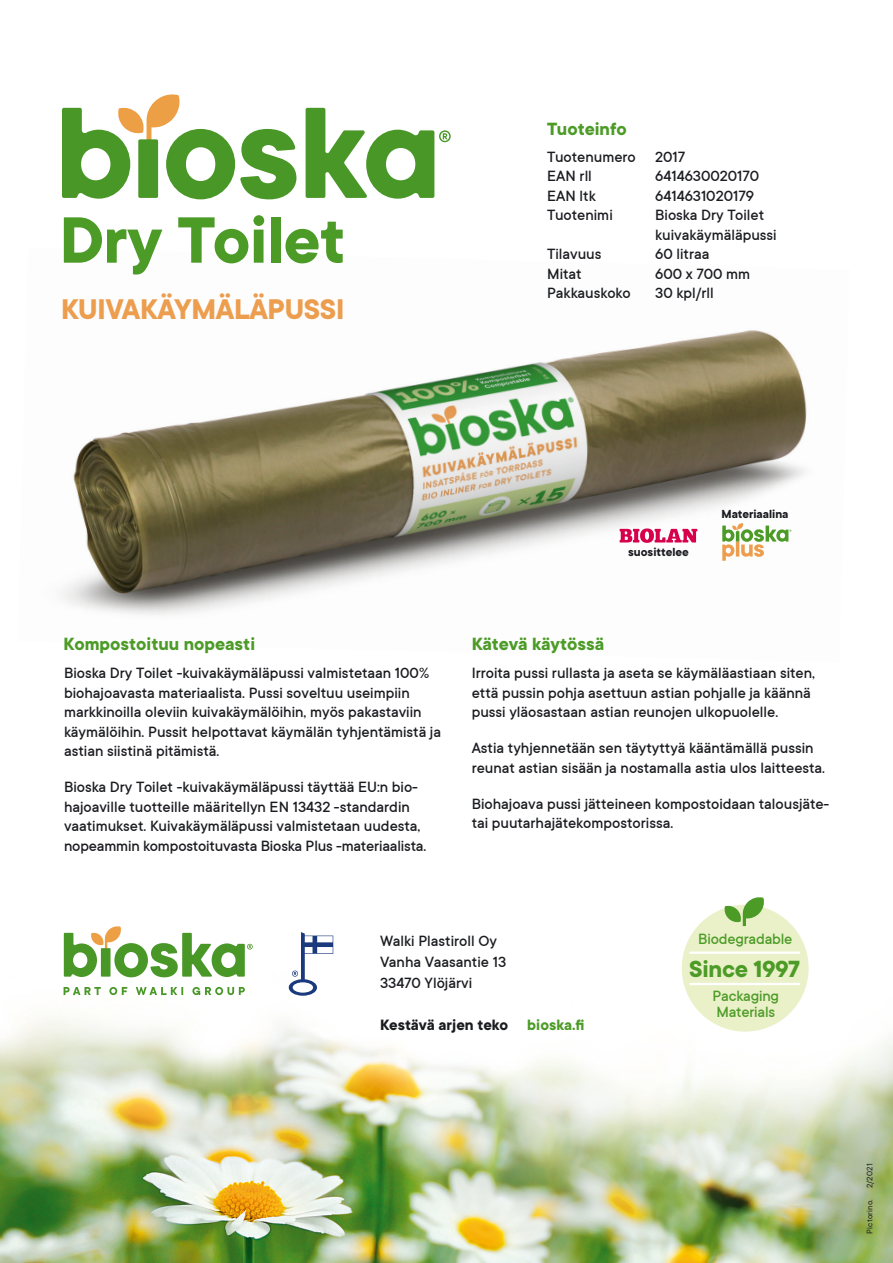
<style>
.page{position:relative;width:893px;height:1263px;background:#fff}
.page>*{position:absolute;margin:0;border:0;box-sizing:border-box;transform-origin:0 0}
.t1{font:700 72px "TT Commons";letter-spacing:-.01em;color:#4c9b27}
.t2{font:700 31.35px "TT Commons";letter-spacing:-.01em;color:#ec9d4e}
.t3{font:700 25.8px "TT Commons";letter-spacing:-.01em;color:#4c9b27}
.t4{font:700 19.5px "TT Commons";color:#4c9b27}
.t5{font:500 16.5px/19.5px "TT Commons";color:#1b1c20}
.t6{font:500 16.5px/16.2px "TT Commons";letter-spacing:-.01em;color:#4c9b27}
.t7{font:700 16.5px "TT Commons";color:#1b1c20}
.t8{font:700 12.9px "TT Commons";color:#1b1c20}
.t9{font:9px "TT Commons";letter-spacing:.02em;color:#1b1c20}
.s1{color:#4c9b27}
</style>
<div class="page">
<img style="left:62px;top:330px;width:745px;height:285px">
<img style="left:0;top:917px;width:893px;height:346px">
<div style="left:682px;top:905px;width:127px;height:126px;background:#eaf0c8;border-radius:50%"></div>
<hr style="left:690px;top:983px;width:109px;height:2px;background:#fff">
<hr style="left:690px;top:951px;width:109px;height:3px;background:#fff">
<svg style="left:724px;top:897px;width:41px;height:29px"></svg>
<svg style="left:64px;top:926px;width:189px;height:51px"></svg>
<svg style="left:64px;top:987px;width:181px;height:8px"></svg>
<svg style="left:289px;top:932px;width:44px;height:64px"></svg>
<svg style="left:62px;top:94px;width:234px;height:105px"></svg>
<svg style="left:306px;top:108px;width:145px;height:91px"></svg>
<svg style="left:722px;top:523px;width:69px;height:38px"></svg>
<svg style="left:620px;top:528px;width:77px;height:15px"></svg>
<h1 class="t1" style="left:60px;top:200px;width:288px">Dry Toilet</h1>
<h2 class="t2" style="left:61px;top:292px;width:285px">KUIVAKÄYMÄLÄPUSSI</h2>
<p class="t4" style="left:547px;top:118px;width:81px">Tuoteinfo</p>
<p class="t5" style="left:547px;top:147px;width:140px">Tuotenumero 2017<br>EAN rll</p>
<p class="t5" style="left:655px;top:167px;width:106px">6414630020170</p>
<p class="t5" style="left:547px;top:186px;width:50px">EAN ltk</p>
<p class="t5" style="left:655px;top:186px;width:100px">6414631020179</p>
<p class="t5" style="left:547px;top:206px;width:67px">Tuotenimi</p>
<p class="t5" style="left:655px;top:206px;width:123px">Bioska Dry Toilet kuivakäymäläpussi</p>
<p class="t5" style="left:547px;top:245px;width:56px">Tilavuus</p>
<p class="t5" style="left:655px;top:245px;width:56px">60 litraa</p>
<p class="t5" style="left:547px;top:264px;width:36px">Mitat</p>
<p class="t5" style="left:655px;top:264px;width:97px">600 x 700 mm</p>
<p class="t5" style="left:547px;top:284px;width:85px">Pakkauskoko</p>
<p class="t5" style="left:655px;top:284px;width:60px">30 kpl/rll</p>
<p class="t8" style="left:628px;top:545px;width:62px">suosittelee</p>
<p class="t4" style="left:64px;top:633px;width:193px">Kompostoituu nopeasti</p>
<p class="t4" style="left:472px;top:633px;width:134px">Kätevä käytössä</p>
<p class="t8" style="left:721px;top:507px;width:69px">Materiaalina</p>
<p class="t5" style="left:64px;top:663px;width:379px">Bioska Dry Toilet -kuivakäymäläpussi valmistetaan 100% biohajoavasta materiaalista. Pussi soveltuu useimpiin markkinoilla oleviin kuivakäymälöihin, myös pakastaviin käymälöihin. Pussit helpottavat käymälän tyhjentämistä ja astian siistinä pitämistä.</p>
<p class="t5" style="left:64px;top:777px;width:364px">Bioska Dry Toilet -kuivakäymäläpussi täyttää EU:n bio&shy;hajoaville tuotteille määritellyn EN 13432 -standardin vaatimukset. Kuivakäymäläpussi valmistetaan uudesta, nopeammin kompostoituvasta Bioska Plus -materiaalista.</p>
<p class="t5" style="left:472px;top:663px;width:345px">Irroita pussi rullasta ja aseta se käymäläastiaan siten, että pussin pohja asettuun astian pohjalle ja käännä pussi yläosastaan astian reunojen ulkopuolelle.</p>
<p class="t5" style="left:472px;top:738px;width:355px">Astia tyhjennetään sen täytyttyä kääntämällä pussin reunat astian sisään ja nostamalla astia ulos laitteesta.</p>
<p class="t5" style="left:472px;top:794px;width:359px">Biohajoava pussi jätteineen kompostoidaan talousjäte&shy;tai puutarhajätekompostorissa.</p>
<p class="t5" style="left:380px;top:930px;width:128px;line-height:21px">Walki Plastiroll Oy<br>Vanha Vaasantie 13<br>33470 Ylöjärvi</p>
<p class="t7" style="left:380px;top:1015px;width:206px">Kestävä arjen teko <span class="s1">bioska.fi</span></p>
<p class="t6" style="left:698px;top:931px;width:96px">Biodegradable</p>
<h3 class="t3" style="left:689px;top:955px;width:113px">Since 1997</h3>
<p class="t6" style="left:713px;top:988px;width:68px">Packaging<br>Materials</p>
<p class="t9" style="left:865px;top:1234px;width:72px;rotate:-90deg">Pictorino. 2/2021</p>
</div>
